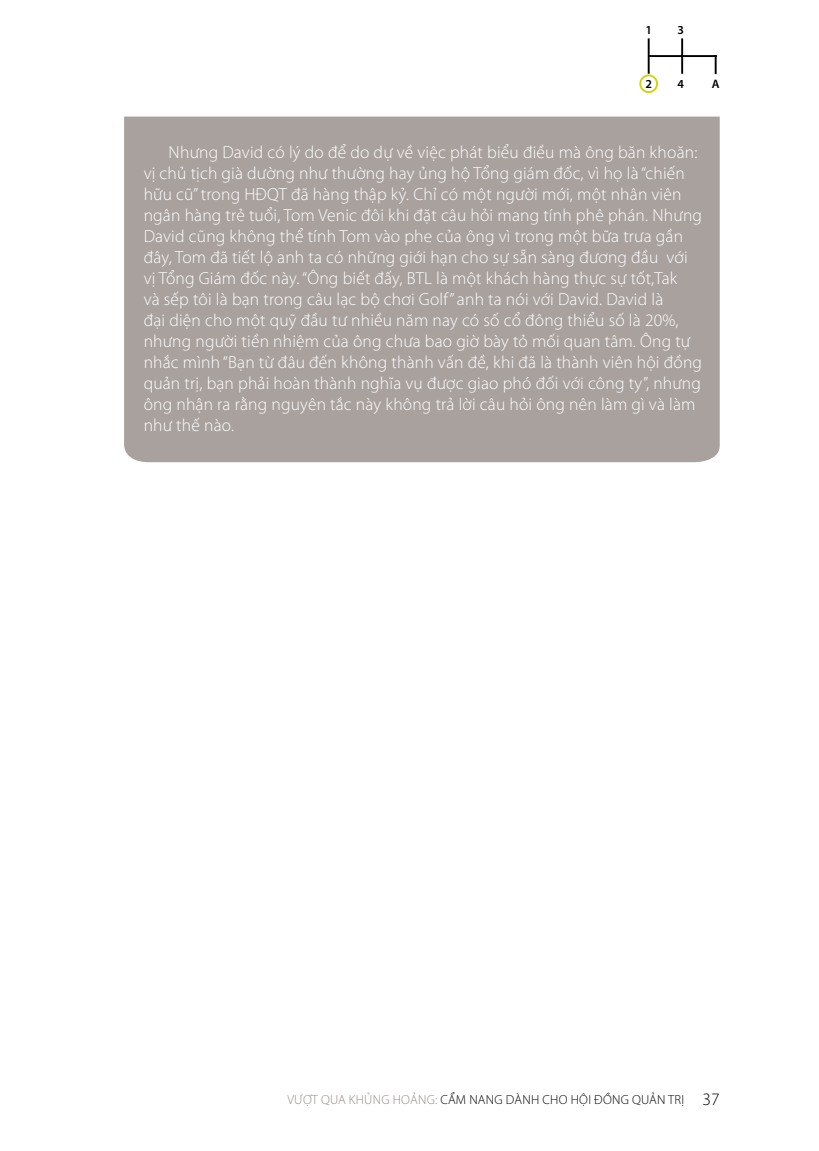
<style>
.page{position:relative;width:819px;height:1151px;background:#fff}
.page>*{position:absolute;margin:0;border:0;box-sizing:border-box;transform-origin:0 0}
.t1{font:300 17.5px/21px "Myriad Pro";letter-spacing:.01em;color:#fff}
.t2{font:300 13.12px "Myriad Pro";letter-spacing:.02em;color:#948986}
.t3{font:300 13.12px "Myriad Pro";color:#000}
.t4{font:600 12.25px "Myriad Pro";color:#000}
.s1{color:#000}
.s2{font-size:17.5px}
</style>
<div class="page">
<hr style="left:649px;top:55px;width:67px;height:2px;background:#000">
<hr style="left:647px;top:38px;width:2px;height:36px;background:#000">
<hr style="left:681px;top:38px;width:2px;height:36px;background:#000">
<svg style="left:714px;top:57px;width:2px;height:17px"></svg>
<div style="left:639px;top:74px;width:19px;height:19px;border:2px solid #d4d10f;border-radius:50%"></div>
<div style="left:124px;top:117px;width:595px;height:345px;background:#a9a19e"></div>
<p class="t4" style="left:645px;top:22px;width:8px">1</p>
<p class="t4" style="left:677px;top:22px;width:8px">3</p>
<p class="t4" style="left:645px;top:76px;width:8px">2</p>
<p class="t4" style="left:677px;top:76px;width:8px">4</p>
<p class="t4" style="left:711px;top:76px;width:9px">A</p>
<p class="t1" style="left:144px;top:141px;width:560px;text-indent:25px">Nhưng David có lý do để do dự về việc phát biểu điều mà ông băn khoăn: vị chủ tịch già dường như thường hay ủng hộ Tổng giám đốc, vì họ là “chiến hữu cũ” trong HĐQT đã hàng thập kỷ. Chỉ có một người mới, một nhân viên ngân hàng trẻ tuổi, Tom Venic đôi khi đặt câu hỏi mang tính phê phán. Nhưng David cũng không thể tính Tom vào phe của ông vì trong một bữa trưa gần đây, Tom đã tiết lộ anh ta có những giới hạn cho sự sẵn sàng đương đầu với vị Tổng Giám đốc này. “Ông biết đấy, BTL là một khách hàng thực sự tốt,Tak<br>và sếp tôi là bạn trong câu lạc bộ chơi Golf” anh ta nói với David. David là<br>đại diện cho một quỹ đầu tư nhiều năm nay có số cổ đông thiểu số là 20%, nhưng người tiền nhiệm của ông chưa bao giờ bày tỏ mối quan tâm. Ông tự nhắc mình “Bạn từ đâu đến không thành vấn đề, khi đã là thành viên hội đồng quản trị, bạn phải hoàn thành nghĩa vụ được giao phó đối với công ty”, nhưng ông nhận ra rằng nguyên tắc này không trả lời câu hỏi ông nên làm gì và làm như thế nào.</p>
<p class="t2" style="left:287px;top:1092px;width:191px">VƯỢT QUA KHỦNG HOẢNG: <span class="s1">Cẩm nang</span></p>
<p class="t3" style="left:506px;top:1092px;width:46px">dành cho</p>
<p class="t3" style="left:570px;top:1092px;width:71px">Hội đồng quản</p>
<p class="t3" style="left:668px;top:1092px;width:53px">trị <span class="s2">37</span></p>
</div>
